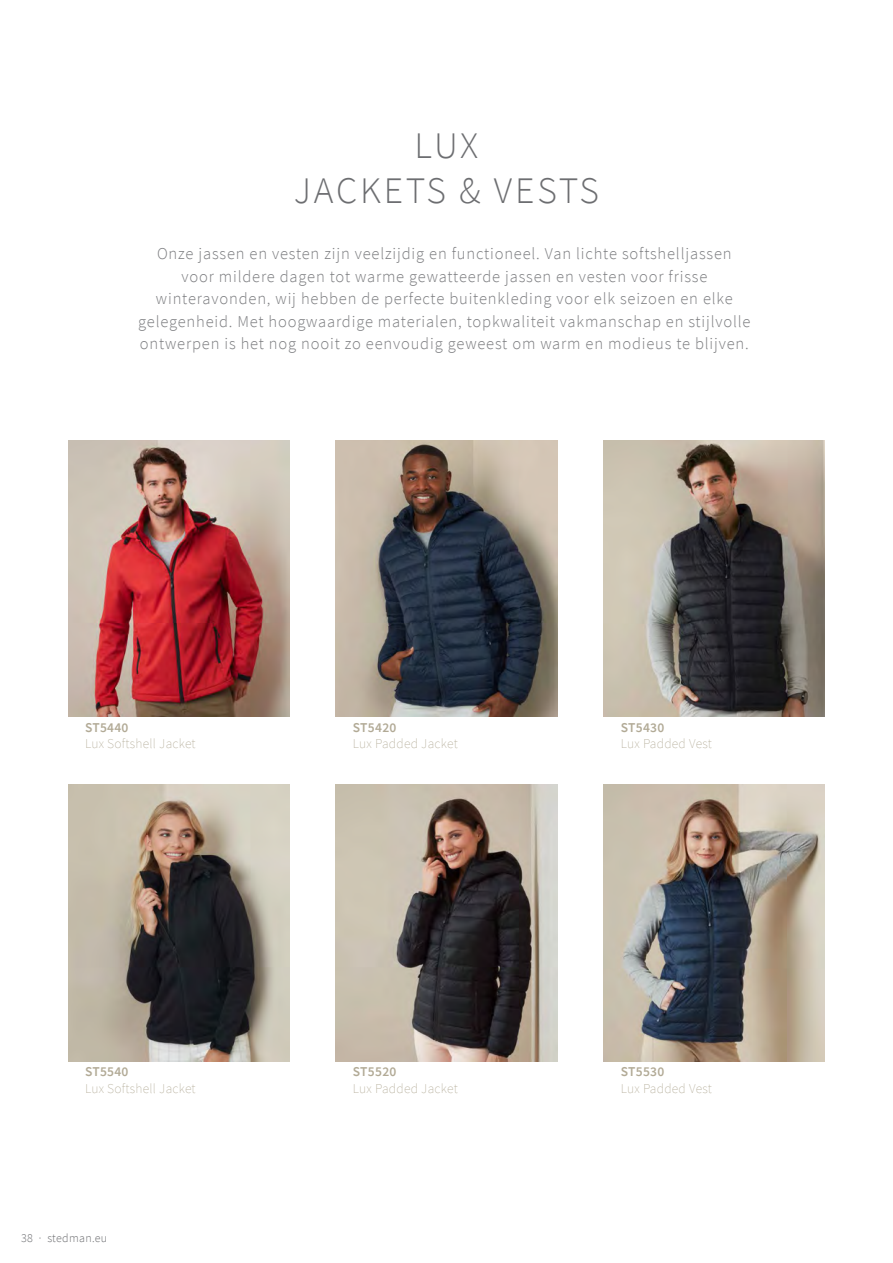
<style>
.page{position:relative;width:893px;height:1263px;background:#fff}
.page>*{position:absolute;margin:0;border:0;box-sizing:border-box;transform-origin:0 0}
.t1{font:300 37.5px/45px "Source Sans Pro";letter-spacing:.07em;color:#6d6e71;text-align:center}
.t2{font:300 16.5px/22.5px "Source Sans Pro";letter-spacing:.05em;color:#7b7c7f;text-align:center}
.t3{font:200 13.5px "Source Sans Pro";letter-spacing:.02em;color:#b2aa96}
.t4{font:600 13.5px "Source Sans Pro";letter-spacing:.02em;color:#b2aa96}
.t5{font:300 12px "Source Sans Pro";letter-spacing:.025em;color:#6d6e71}
</style>
<div class="page">
<img style="left:336px;top:440px;width:221px;height:276px">
<img style="left:604px;top:440px;width:221px;height:276px">
<img style="left:68px;top:440px;width:221px;height:276px">
<img style="left:336px;top:785px;width:221px;height:276px">
<img style="left:604px;top:785px;width:221px;height:276px">
<img style="left:68px;top:785px;width:221px;height:276px">
<h1 class="t1" style="left:294px;top:123px;width:307px">LUX<br>JACKETS &amp; VESTS</h1>
<p class="t2" style="left:138px;top:243px;width:614px">Onze jassen en vesten zijn veelzijdig en functioneel. Van lichte softshelljassen<br>voor mildere dagen tot warme gewatteerde jassen en vesten voor frisse winteravonden, wij hebben de perfecte buitenkleding voor elk seizoen en elke gelegenheid. Met hoogwaardige materialen, topkwaliteit vakmanschap en stijlvolle ontwerpen is het nog nooit zo eenvoudig geweest om warm en modieus te blijven.</p>
<p class="t4" style="left:85px;top:718px;width:45px">ST5440</p>
<p class="t3" style="left:85px;top:735px;width:112px">Lux Softshell Jacket</p>
<p class="t4" style="left:85px;top:1063px;width:45px">ST5540</p>
<p class="t3" style="left:85px;top:1080px;width:112px">Lux Softshell Jacket</p>
<p class="t5" style="left:21px;top:1230px;width:88px">38 · stedman.eu</p>
<p class="t4" style="left:353px;top:718px;width:45px">ST5420</p>
<p class="t3" style="left:353px;top:735px;width:106px">Lux Padded Jacket</p>
<p class="t4" style="left:353px;top:1063px;width:45px">ST5520</p>
<p class="t3" style="left:353px;top:1080px;width:106px">Lux Padded Jacket</p>
<p class="t4" style="left:621px;top:718px;width:45px">ST5430</p>
<p class="t3" style="left:621px;top:735px;width:93px">Lux Padded Vest</p>
<p class="t4" style="left:621px;top:1063px;width:45px">ST5530</p>
<p class="t3" style="left:621px;top:1080px;width:93px">Lux Padded Vest</p>
</div>
